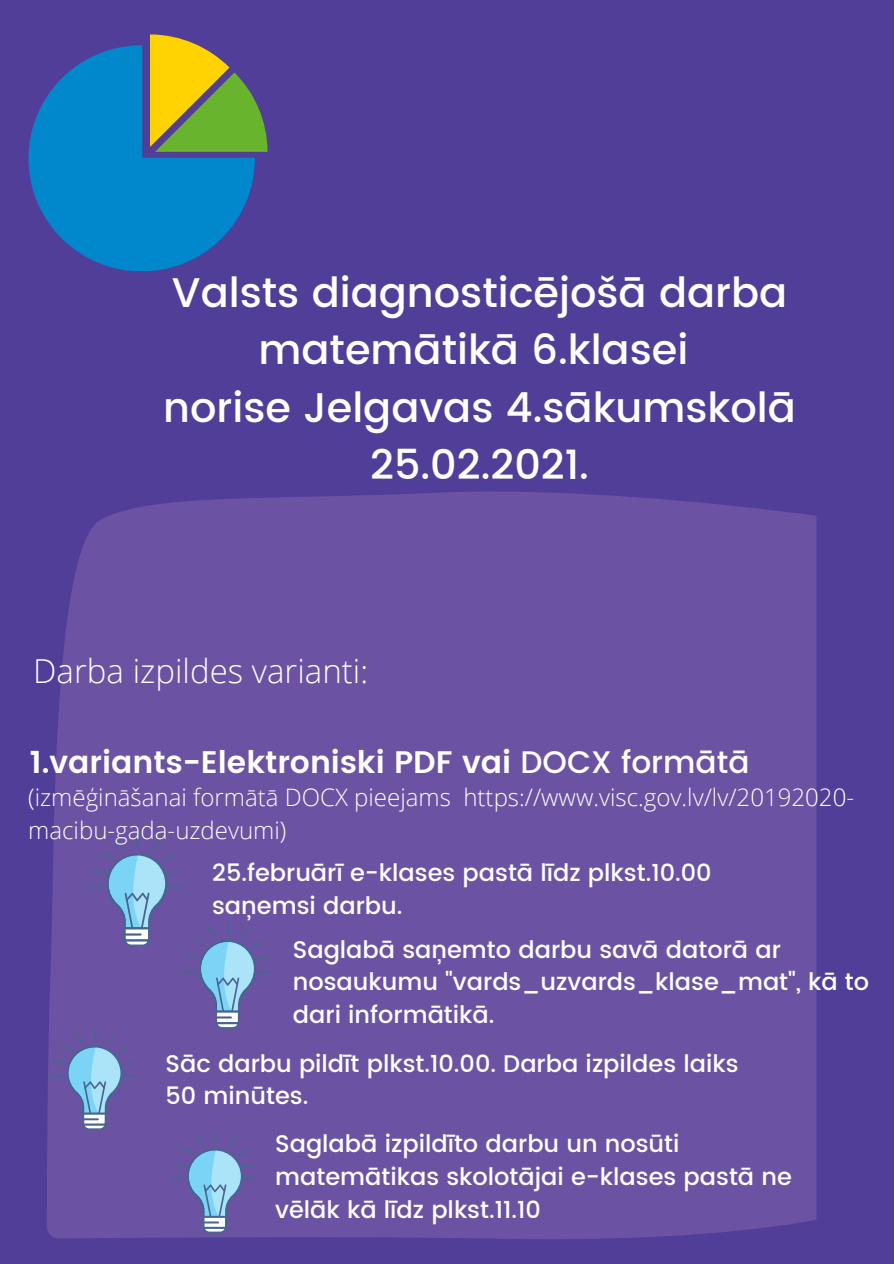
<style>
.page{position:relative;width:894px;height:1264px;background:#fff}
.page>*{position:absolute;margin:0;border:0;box-sizing:border-box;transform-origin:0 0}
.t1{font:500 41.4px/57.4px "Poppins";color:#fff;text-align:center}
.t2{font:300 33px "Open Sans";color:#fff}
.t3{font:600 31.2px "Poppins";color:#fff}
.t4{font:500 24px/32.7px "Poppins";color:#fff}
.t5{font:300 24px/32.7px "Open Sans";color:#fff}
.s1{font-weight:500}
</style>
<div class="page">
<div style="left:0;top:0;width:893px;height:1263px;background:#513e98"></div>
<div style="left:47px;top:491px;width:769px;height:748px;background:#6c52a2"></div>
<svg style="left:51px;top:834px;width:219px;height:399px;background:#7063ab"></svg>
<svg style="left:150px;top:34px;width:117px;height:118px"></svg>
<svg style="left:28px;top:45px;width:227px;height:226px;fill:#0087cc"></svg>
<p class="t1" style="left:172px;top:264px;width:616px">Valsts diagnosticējošā darba matemātikā 6.klasei</p>
<p class="t1" style="left:163px;top:379px;width:634px">norise Jelgavas 4.sākumskolā<br>25.02.2021.</p>
<p class="t2" style="left:33px;top:648px;width:336px">Darba izpildes varianti:</p>
<p class="t3" style="left:30px;top:744px;width:720px">1.variants-Elektroniski PDF vai <span class="s1">DOCX formātā</span></p>
<p class="t5" style="left:28px;top:780px;width:827px">(izmēģināšanai formātā DOCX pieejams https://www.visc.gov.lv/lv/20192020- macibu-gada-uzdevumi)</p>
<p class="t4" style="left:212px;top:856px;width:501px">25.februārī e-klases pastā līdz plkst.10.00</p>
<p class="t4" style="left:212px;top:889px;width:192px">saņemsi darbu.</p>
<p class="t4" style="left:293px;top:932px;width:577px">Saglabā saņemto darbu savā datorā ar nosaukumu "vards_uzvards_klase_mat", kā to dari informātikā.</p>
<p class="t4" style="left:165px;top:1047px;width:574px">Sāc darbu pildīt plkst.10.00. Darba izpildes laiks<br>50 minūtes.</p>
<p class="t4" style="left:275px;top:1127px;width:405px">Saglabā izpildīto darbu un nosūti</p>
<p class="t4" style="left:275px;top:1160px;width:518px">matemātikas skolotājai e-klases pastā ne vēlāk kā līdz plkst.11.10</p>
</div>
